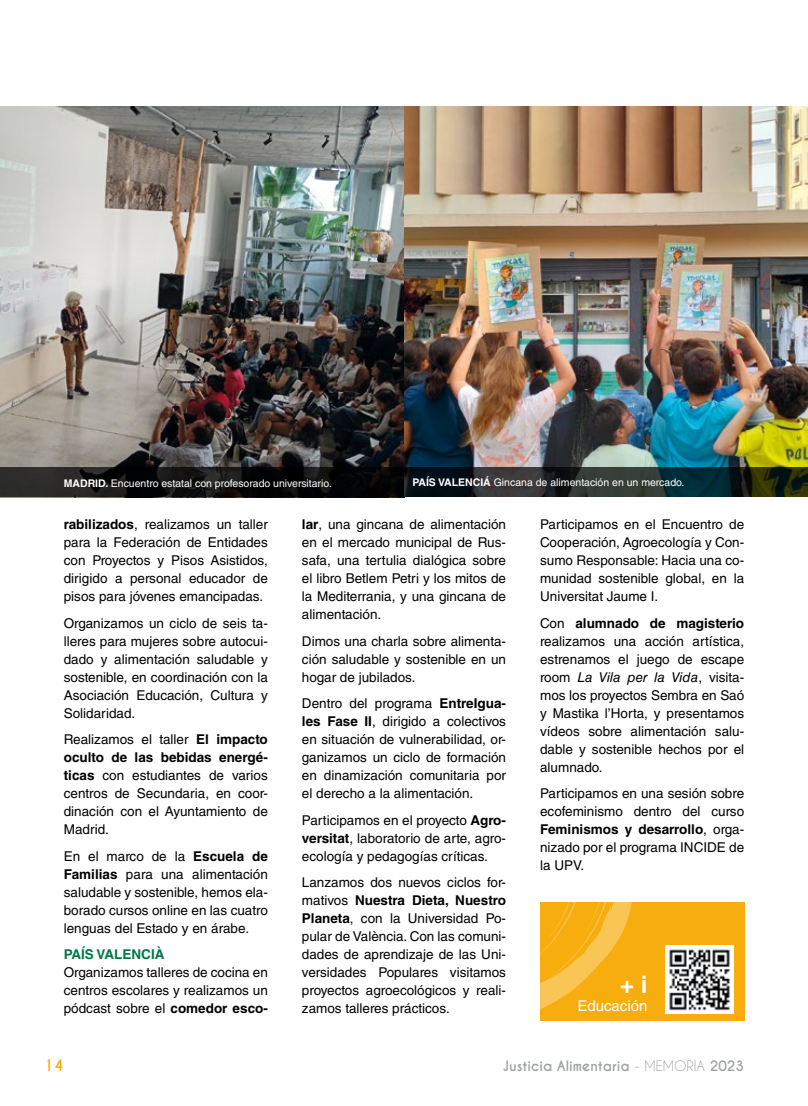
<style>
.page{position:relative;width:808px;height:1106px;background:#fff}
.page>*{position:absolute;margin:0;border:0;box-sizing:border-box;transform-origin:0 0}
.t1{font:700 24px "Helvetica LT Std";color:#fff}
.t2{font:15px "Helvetica LT Std";color:#fff}
.t3{font:700 15px "Caviar Dreams";color:#f7ad0d}
.t4{font:13.5px/18px "Helvetica LT Std";color:#000;text-align:justify}
.t5{font:700 13.5px "Caviar Dreams";color:#9c9e9f}
.t6{font:700 13.5px "Helvetica LT Std";color:#00764b}
.t7{font:10.5px "Helvetica LT Std";color:#fff}
.t8{font:700 10.5px "Helvetica LT Std";letter-spacing:-.04em;color:#fff}
.s1{font-weight:700}
.s2{font-weight:700;color:#e2007a}
.s3{font-style:italic}
.s4{font-weight:400}
</style>
<div class="page">
<img style="left:0;top:106px;width:808px;height:361px">
<div style="left:540px;top:901px;width:204px;height:119px;background:#f7ad0d"></div>
<img style="left:540px;top:901px;width:95px;height:120px">
<img style="left:665px;top:946px;width:68px;height:68px">
<svg style="left:0;top:467px;width:808px;height:30px;background:#171d1c"></svg>
<p class="t7" style="left:64px;top:477px;width:270px"><span class="s1">MADRID.</span> Encuentro estatal con profesorado universitario.</p>
<p class="t8" style="left:412px;top:476px;width:47px">PAÍS VAlenci</p>
<p class="t7" style="left:483px;top:476px;width:203px"><span class="s1">á</span><span class="s2">.</span>Gincana de alimentación en un mercado.</p>
<p class="t4" style="left:64px;top:515px;width:206px"><span class="s1">rabilizados</span>, realizamos un taller para la Federación de Entidades con Proyectos y Pisos Asistidos, dirigido a personal educador de pisos para jóvenes emancipadas.</p>
<p class="t4" style="left:64px;top:614px;width:206px">Organizamos un ciclo de seis ta&shy;lleres para mujeres sobre autocui&shy;dado y alimentación saludable y sostenible, en coordinación con la Asociación Educación, Cultura y Solidaridad.</p>
<p class="t4" style="left:64px;top:730px;width:206px">Realizamos el taller <span class="s1">El impacto oculto de las bebidas energé&shy;ticas</span> con estudiantes de varios centros de Secundaria, en coor&shy;dinación con el Ayuntamiento de Madrid.</p>
<p class="t4" style="left:64px;top:847px;width:206px">En el marco de la <span class="s1">Escuela de Familias</span> para una alimentación saludable y sostenible, hemos ela&shy;borado cursos online en las cuatro lenguas del Estado y en árabe.</p>
<p class="t6" style="left:64px;top:946px;width:50px">Pa ís Valenci</p>
<p class="t6" style="left:155px;top:946px;width:11px">à</p>
<p class="t4" style="left:64px;top:963px;width:206px">Organizamos talleres de cocina en centros escolares y realizamos un pódcast sobre el <span class="s1">comedor esco-</span></p>
<p class="t4" style="left:302px;top:515px;width:206px"><span class="s1">lar</span>, una gincana de alimentación en el mercado municipal de Rus&shy;safa, una tertulia dialógica sobre el libro Betlem Petri y los mitos de la Mediterrania, y una gincana de alimentación.</p>
<p class="t4" style="left:302px;top:632px;width:206px">Dimos una charla sobre alimenta&shy;ción saludable y sostenible en un hogar de jubilados.</p>
<p class="t4" style="left:302px;top:694px;width:206px">Dentro del programa <span class="s1">EntreIgua&shy;les Fase II</span>, dirigido a colectivos en situación de vulnerabilidad, or&shy;ganizamos un ciclo de formación en dinamización comunitaria por el derecho a la alimentación.</p>
<p class="t4" style="left:302px;top:811px;width:206px">Participamos en el proyecto <span class="s1">Agro&shy;versitat</span>, laboratorio de arte, agro&shy;ecología y pedagogías críticas.</p>
<p class="t4" style="left:302px;top:873px;width:206px">Lanzamos dos nuevos ciclos for&shy;mativos <span class="s1">Nuestra Dieta, Nuestro Planeta</span>, con la Universidad Po&shy;pular de València. Con las comuni&shy;dades de aprendizaje de las Uni&shy;versidades Populares visitamos proyectos agroecológicos y reali&shy;zamos talleres prácticos.</p>
<p class="t4" style="left:540px;top:515px;width:206px">Participamos en el Encuentro de Cooperación, Agroecología y Con&shy;sumo Responsable: Hacia una co&shy;munidad sostenible global, en la Universitat Jaume I.</p>
<p class="t4" style="left:540px;top:614px;width:206px">Con <span class="s1">alumnado de magisterio </span>realizamos una acción artística, estrenamos el juego de escape room <span class="s3">La Vila per la Vida</span>, visita&shy;mos los proyectos Sembra en Saó y Mastika l’Horta, y presentamos vídeos sobre alimentación salu&shy;dable y sostenible hechos por el alumnado.</p>
<p class="t4" style="left:540px;top:784px;width:206px">Participamos en una sesión sobre ecofeminismo dentro del curso <span class="s1">Feminismos y desarrollo</span>, orga&shy;nizado por el programa INCIDE de la UPV.</p>
<h1 class="t1" style="left:620px;top:970px;width:29px">+ i</h1>
<p class="t2" style="left:577px;top:997px;width:72px">Educación</p>
<p class="t3" style="left:43px;top:1056px;width:22px">14</p>
<p class="t5" style="left:503px;top:1057px;width:243px">Justicia Alimentaria <span class="s4">- MEMORIA</span> 2023</p>
</div>
